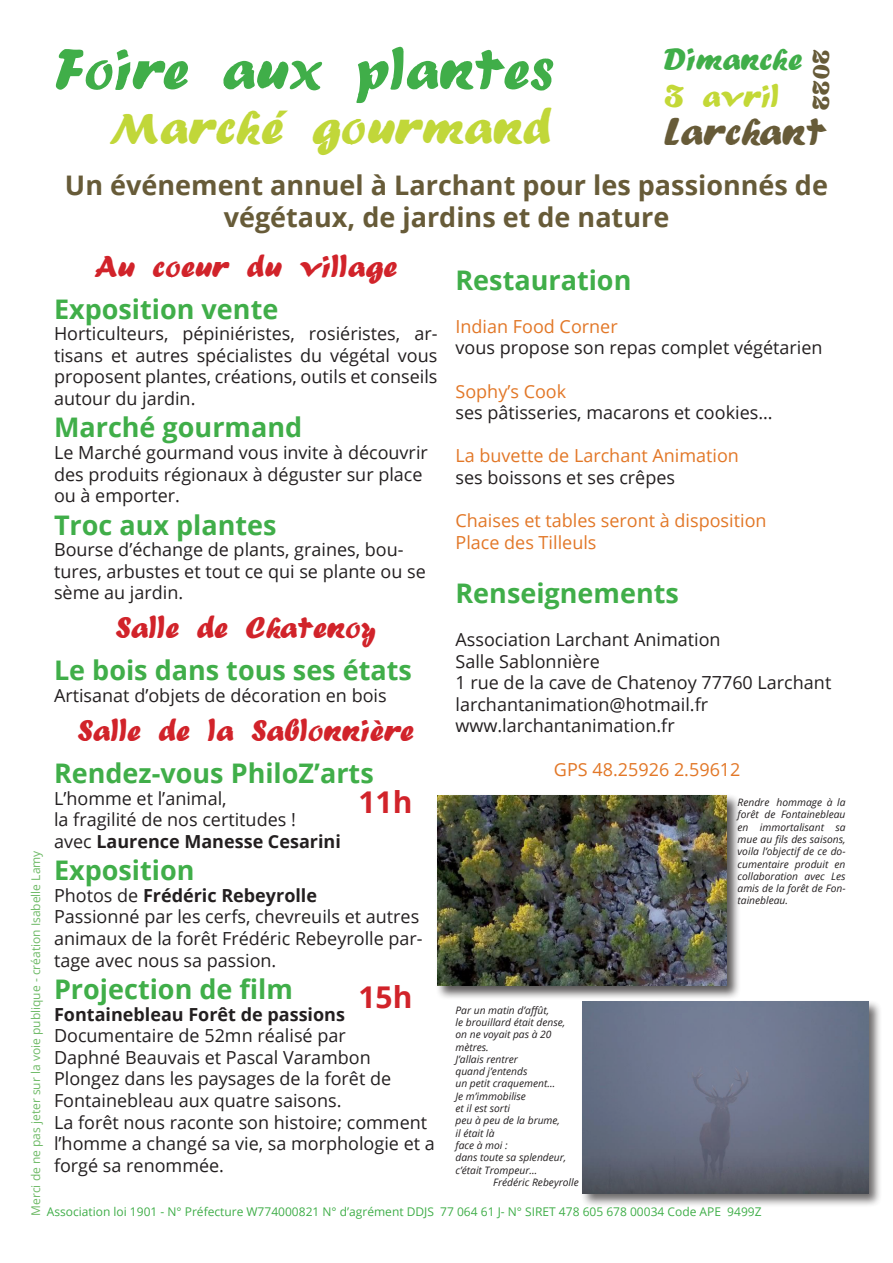
<style>
.page{position:relative;width:893px;height:1263px;background:#fff}
.page>*{position:absolute;margin:0;border:0;box-sizing:border-box;transform-origin:0 0}
.t1{font:56.85px "Forte";color:#40ae49}
.t2{font:48.6px "Forte";color:#c1d739}
.t3{font:38.7px "Forte";color:#675b38}
.t4{font:30.9px "Forte";color:#40ae49}
.t5{font:30.9px "Forte";color:#c3d837}
.t6{font:30px "Forte";color:#d1232a}
.t7{font:700 30px "Open Sans";color:#d1232a}
.t8{font:700 27px "Open Sans";color:#40ae49}
.t9{font:700 27px/32.4px "Open Sans";color:#675b38;text-align:center}
.t10{font:23.25px "Forte";color:#675b38}
.t11{font:18px/21.6px "Open Sans";color:#231f20}
.t12{font:18px "Open Sans";color:#e27727}
.t13{font:700 18px "Open Sans";color:#231f20}
.t14{font:12px "Open Sans";color:#40ae49}
.t15{font:12px "Open Sans";color:#6eba66}
.t16{font:italic 10.2px/12.3px "Open Sans";color:#231f20}
.s1{font-weight:400}
</style>
<div class="page">
<div style="left:435px;top:793px;width:306px;height:207px;background:#231f20;opacity:.75"></div>
<img style="left:437px;top:795px;width:290px;height:191px">
<div style="left:580px;top:999px;width:303px;height:209px;background:#231f20;opacity:.75"></div>
<img style="left:582px;top:1002px;width:286px;height:192px">
<p class="t1" style="left:54px;top:36px;width:501px">Foire aux plantes</p>
<p class="t2" style="left:109px;top:99px;width:444px">Marché gourmand</p>
<p class="t9" style="left:65px;top:168px;width:764px">Un événement annuel à Larchant pour les passionnés de végétaux, de jardins et de nature</p>
<p class="t8" style="left:455px;top:261px;width:177px">Restauration</p>
<p class="t12" style="left:455px;top:314px;width:164px">Indian Food Corner</p>
<p class="t11" style="left:455px;top:337px;width:369px">vous propose son repas complet végétarien</p>
<p class="t12" style="left:455px;top:379px;width:112px">Sophy’s Cook</p>
<p class="t11" style="left:455px;top:401px;width:318px">ses pâtisseries, macarons et cookies…</p>
<p class="t12" style="left:455px;top:444px;width:285px">La buvette de Larchant Animation</p>
<p class="t11" style="left:455px;top:466px;width:221px">ses boissons et ses crêpes</p>
<p class="t12" style="left:455px;top:508px;width:313px">Chaises et tables seront à disposition</p>
<p class="t12" style="left:455px;top:530px;width:143px">Place des Tilleuls</p>
<p class="t8" style="left:455px;top:574px;width:225px">Renseignements</p>
<p class="t11" style="left:455px;top:628px;width:267px">Association Larchant Animation</p>
<p class="t11" style="left:455px;top:650px;width:146px">Salle Sablonnière</p>
<p class="t11" style="left:455px;top:671px;width:377px">1 rue de la cave de Chatenoy 77760 Larchant</p>
<p class="t11" style="left:455px;top:693px;width:254px">larchantanimation@hotmail.fr</p>
<p class="t11" style="left:455px;top:715px;width:221px">www.larchantanimation.fr</p>
<p class="t12" style="left:554px;top:757px;width:188px">GPS 48.25926 2.59612</p>
<p class="t4" style="left:664px;top:41px;width:140px">Dimanche</p>
<p class="t5" style="left:664px;top:78px;width:117px">3 avril</p>
<p class="t10" style="left:835px;top:49px;width:64px;rotate:90deg">2022</p>
<p class="t3" style="left:664px;top:109px;width:164px">Larchant</p>
<p class="t6" style="left:94px;top:248px;width:304px">Au coeur du village</p>
<p class="t8" style="left:54px;top:290px;width:226px">Exposition vente</p>
<p class="t11" style="left:54px;top:322px;width:385px;text-align:justify">Horticulteurs, pépiniéristes, rosiéristes, ar&shy;tisans et autres spécialistes du végétal vous proposent plantes, créations, outils et conseils autour du jardin.</p>
<p class="t8" style="left:54px;top:408px;width:250px">Marché gourmand</p>
<p class="t11" style="left:54px;top:441px;width:375px">Le Marché gourmand vous invite à découvrir des produits régionaux à déguster sur place ou à emporter.</p>
<p class="t8" style="left:54px;top:506px;width:224px">Troc aux plantes</p>
<p class="t11" style="left:54px;top:538px;width:373px">Bourse d’échange de plants, graines, bou&shy;tures, arbustes et tout ce qui se plante ou se sème au jardin.</p>
<p class="t6" style="left:116px;top:610px;width:262px">Salle de Chatenoy</p>
<p class="t8" style="left:54px;top:651px;width:359px">Le bois dans tous ses états</p>
<p class="t11" style="left:54px;top:684px;width:334px">Artisanat d’objets de décoration en bois</p>
<p class="t6" style="left:78px;top:713px;width:338px">Salle de la Sablonnière</p>
<p class="t8" style="left:54px;top:754px;width:321px">Rendez-vous PhiloZ’arts</p>
<p class="t11" style="left:54px;top:787px;width:174px">L’homme et l’animal,</p>
<p class="t11" style="left:54px;top:808px;width:243px">la fragilité de nos certitudes !</p>
<p class="t13" style="left:54px;top:828px;width:288px"><span class="s1">avec</span> Laurence Manesse Cesarini</p>
<p class="t8" style="left:54px;top:851px;width:142px">Exposition</p>
<p class="t13" style="left:54px;top:882px;width:265px"><span class="s1">Photos de</span> Frédéric Rebeyrolle</p>
<p class="t11" style="left:54px;top:905px;width:370px">Passionné par les cerfs, chevreuils et autres animaux de la forêt Frédéric Rebeyrolle par&shy;tage avec nous sa passion.</p>
<p class="t8" style="left:54px;top:970px;width:240px">Projection de film</p>
<p class="t13" style="left:54px;top:1001px;width:292px">Fontainebleau Forêt de passions</p>
<p class="t11" style="left:54px;top:1024px;width:293px">Documentaire de 52mn réalisé par</p>
<p class="t11" style="left:54px;top:1046px;width:318px">Daphné Beauvais et Pascal Varambon</p>
<p class="t11" style="left:54px;top:1067px;width:339px">Plongez dans les paysages de la forêt de</p>
<p class="t11" style="left:54px;top:1089px;width:289px">Fontainebleau aux quatre saisons.</p>
<p class="t11" style="left:54px;top:1111px;width:382px">La forêt nous raconte son histoire; comment l’homme a changé sa vie, sa morphologie et a forgé sa renommée.</p>
<p class="t14" style="left:47px;top:1203px;width:716px">Association loi 1901 - N° Préfecture W774000821 N° d’agrément DDJS 77 064 61 J- N° SIRET 478 605 678 00034 Code APE 9499Z</p>
<p class="t7" style="left:358px;top:781px;width:55px">11h</p>
<p class="t16" style="left:738px;top:796px;width:110px;text-align:justify">Rendre hommage à la forêt de Fontainebleau en immortalisant sa mue au fils des saisons, voila l’objectif de ce do&shy;cumentaire produit en collaboration avec Les amis de la forêt de Fon&shy;tainebleau.</p>
<p class="t15" style="left:28px;top:1216px;width:367px;rotate:-90deg">Merci de ne pas jeter sur la voie publique - création Isabelle Lamy</p>
<p class="t7" style="left:358px;top:976px;width:55px">15h</p>
<p class="t16" style="left:455px;top:1003px;width:95px">Par un matin d’affût,</p>
<p class="t16" style="left:455px;top:1016px;width:111px">le brouillard était dense,</p>
<p class="t16" style="left:455px;top:1028px;width:98px">on ne voyait pas à 20 mètres.</p>
<p class="t16" style="left:455px;top:1053px;width:64px">J’allais rentrer</p>
<p class="t16" style="left:455px;top:1065px;width:74px">quand j’entends</p>
<p class="t16" style="left:455px;top:1077px;width:101px">un petit craquement…</p>
<p class="t16" style="left:455px;top:1089px;width:72px">Je m’immobilise</p>
<p class="t16" style="left:455px;top:1102px;width:56px">et il est sorti</p>
<p class="t16" style="left:455px;top:1114px;width:106px">peu à peu de la brume,</p>
<p class="t16" style="left:455px;top:1126px;width:41px">il était là</p>
<p class="t16" style="left:455px;top:1139px;width:54px">face à moi :</p>
<p class="t16" style="left:455px;top:1151px;width:112px">dans toute sa splendeur,</p>
<p class="t16" style="left:455px;top:1163px;width:83px">c’était Trompeur…</p>
<p class="t16" style="left:493px;top:1176px;width:87px">Frédéric Rebeyrolle</p>
</div>
